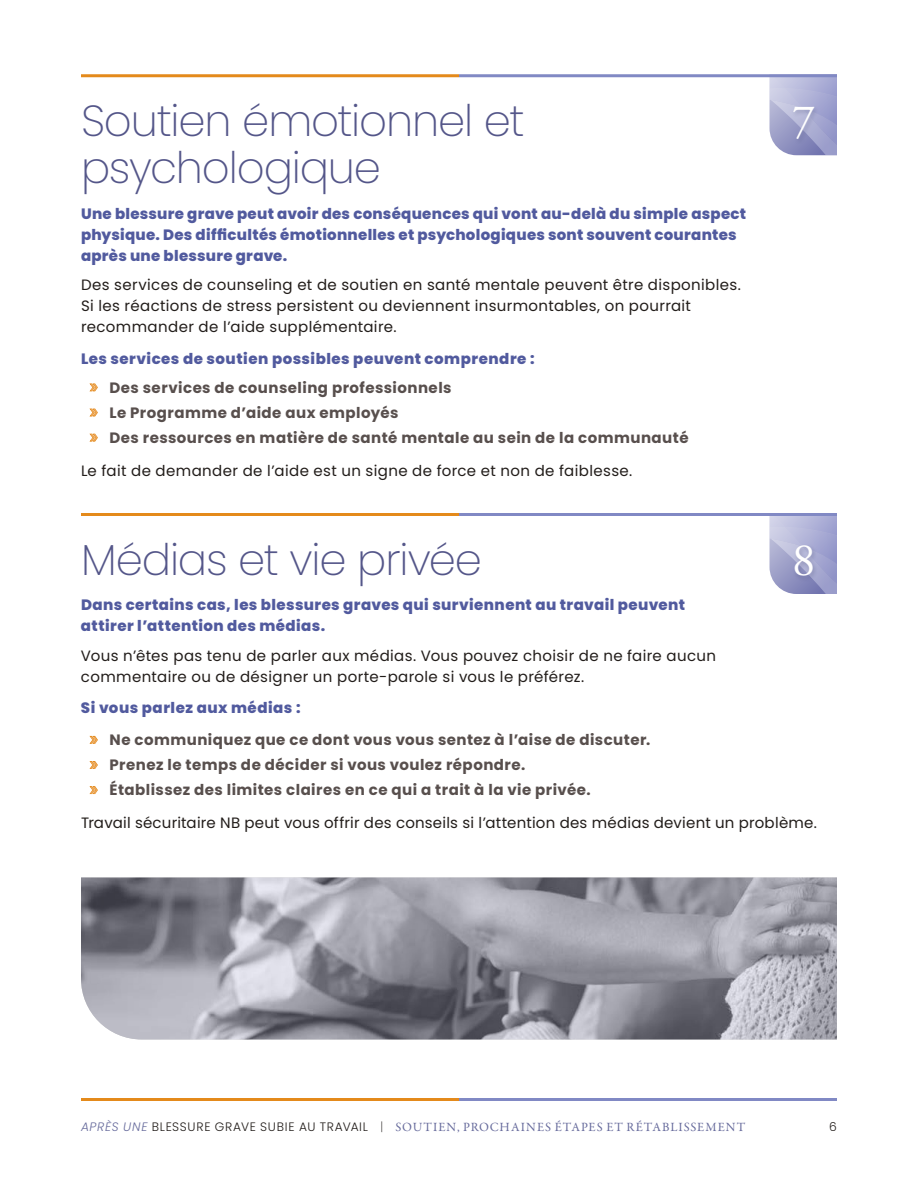
<style>
.page{position:relative;width:918px;height:1188px;background:#fff}
.page>*{position:absolute;margin:0;border:0;box-sizing:border-box;transform-origin:0 0}
.t1{font:46.5px "Adobe Garamond Pro";color:#fff}
.t2{font:200 43.5px/46.5px "Poppins";letter-spacing:-.025em;color:#545689}
.t3{font:15px/21px "Poppins";letter-spacing:.025em;color:#221d1a}
.t4{font:800 15px/21px "Poppins";letter-spacing:.02em;color:#515a9e}
.t5{font:700 15px/25px "Poppins";letter-spacing:.03em;color:#584f4d}
.t6{font:12.6px "Garamond Premr Pro";letter-spacing:.075em;color:#676b9c}
.t7{font:300 12.3px "Poppins";color:#221d1a}
.s1{font-family:"Myriad Pro";font-weight:400;font-size:18.75px;color:#e48a1b}
.s2{font-weight:700;color:#584f4d}
.s3{font-weight:800;color:#515a9e}
.s4{font-family:"Poppins";font-weight:300;font-style:italic;font-size:12.3px}
.s5{font-family:"Poppins";font-weight:300;font-size:12.3px;color:#221d1a}
.s6{font-family:"Poppins";font-weight:200;font-size:12.3px;color:#221d1a}
</style>
<div class="page">
<img style="left:81px;top:878px;width:756px;height:162px">
<svg style="left:770px;top:77px;width:67px;height:78px;background:#aaacd2"></svg>
<svg style="left:770px;top:516px;width:67px;height:78px;background:#aaacd2"></svg>
<hr style="left:459px;top:74px;width:378px;height:3px;background:#8189c4">
<hr style="left:81px;top:74px;width:378px;height:3px;background:#e48a1b">
<hr style="left:459px;top:513px;width:378px;height:3px;background:#8189c4">
<hr style="left:81px;top:513px;width:378px;height:3px;background:#e48a1b">
<div style="left:791px;top:105px;width:29px;height:40px;background:#313665;opacity:.25"></div>
<div style="left:792px;top:543px;width:26px;height:39px;background:#313665;opacity:.25"></div>
<hr style="left:459px;top:1098px;width:378px;height:3px;background:#8189c4">
<hr style="left:81px;top:1098px;width:378px;height:3px;background:#e48a1b">
<h2 class="t2" style="left:81px;top:98px;width:445px">Soutien émotionnel et psychologique</h2>
<p class="t4" style="left:81px;top:203px;width:667px">Une blessure grave peut avoir des conséquences qui vont au-delà du simple aspect physique. Des difficultés émotionnelles et psychologiques sont souvent courantes après une blessure grave.</p>
<p class="t3" style="left:81px;top:275px;width:662px">Des services de counseling et de soutien en santé mentale peuvent être disponibles.<br>Si les réactions de stress persistent ou deviennent insurmontables, on pourrait recommander de l’aide supplémentaire.</p>
<p class="t4" style="left:90px;top:344px;width:446px;line-height:28.8px;text-indent:-9px">Les services de soutien possibles peuvent comprendre : <span class="s1">»</span> <span class="s2">Des services de counseling professionnels</span></p>
<p class="t5" style="left:90px;top:400px;width:600px"><span class="s1">»</span> Le Programme d’aide aux employés<br><span class="s1">»</span> Des ressources en matière de santé mentale au sein de la communauté</p>
<p class="t3" style="left:81px;top:460px;width:553px">Le fait de demander de l’aide est un signe de force et non de faiblesse.</p>
<h2 class="t2" style="left:81px;top:537px;width:403px">Médias et vie privée</h2>
<h1 class="t1" style="left:792px;top:93px;width:25px">7</h1>
<h1 class="t1" style="left:792px;top:532px;width:25px">8</h1>
<p class="t4" style="left:81px;top:594px;width:606px">Dans certains cas, les blessures graves qui surviennent au travail peuvent attirer l’attention des médias.</p>
<p class="t3" style="left:81px;top:645px;width:636px">Vous n’êtes pas tenu de parler aux médias. Vous pouvez choisir de ne faire aucun commentaire ou de désigner un porte-parole si vous le préférez.</p>
<p class="t5" style="left:90px;top:692px;width:562px;line-height:31.8px;text-indent:-9px"><span class="s3">Si vous parlez aux médias :<br></span><span class="s1">»</span> Ne communiquez que ce dont vous vous sentez à l’aise de discuter.</p>
<p class="t5" style="left:90px;top:752px;width:502px"><span class="s1">»</span> Prenez le temps de décider si vous voulez répondre.<br><span class="s1">»</span> Établissez des limites claires en ce qui a trait à la vie privée.</p>
<p class="t3" style="left:81px;top:813px;width:737px">Travail sécuritaire NB peut vous offrir des conseils si l’attention des médias devient un problème.</p>
<p class="t6" style="left:81px;top:1119px;width:666px"><span class="s4">APRÈS UNE</span> <span class="s5">BLESSURE GRAVE SUBIE AU TRAVAIL</span> <span class="s6">|</span> SOUTIEN, PROCHAINES ÉTAPES ET RÉTABLISSEMENT</p>
<p class="t7" style="left:829px;top:1119px;width:9px">6</p>
</div>
